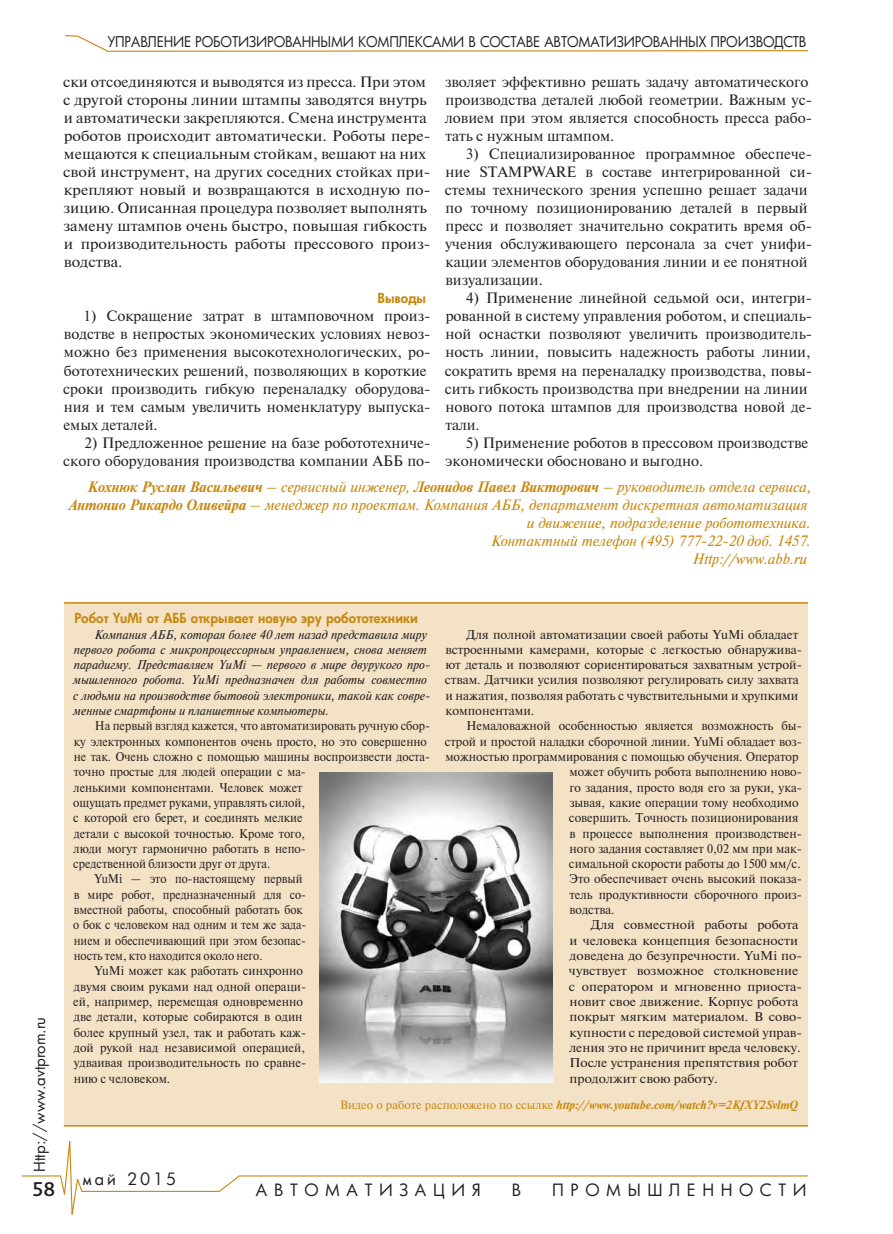
<style>
.page{position:relative;width:893px;height:1234px;background:#fff}
.page>*{position:absolute;margin:0;border:0;box-sizing:border-box;transform-origin:0 0}
.t1{font:500 21px "Bliss Pro";color:#231f20}
.t2{font:16.5px "Futura Cyr";letter-spacing:.4em;color:#231f20}
.t3{font:15px/18px "Newton";color:#231f20}
.t4{font:italic 15px/18px "Newton";color:#c8880f;text-align:right}
.t5{font:15px "Futura Cyr";color:#231f20}
.t6{font:14.4px "Futura Cyr";letter-spacing:-.01em;color:#231f20;scale:.93 1}
.t7{font:800 13.5px "Futura Cyr";letter-spacing:.005em;color:#c8880f}
.t8{font:12.75px "Newton";color:#231f20;scale:.96 1}
.t9{font:12.75px "Newton";color:#231f20;scale:.93 1}
.t10{font:italic 12.75px/15.3px "Newton";color:#231f20;scale:.96 1}
.t11{font:12.75px/15.3px "Newton";color:#231f20}
.t12{font:12.75px "Newton";color:#231f20;scale:1.06 1}
.t13{font:12.75px "Newton";color:#231f20;scale:.9 1}
.t14{font:12.75px "Newton";color:#231f20;scale:1.05 1}
.t15{font:12.75px "Newton";color:#231f20;scale:1.04 1}
.t16{font:italic 700 12px "Newton";color:#c8880f}
.s1{font-weight:700}
.s2{font-weight:400;font-style:normal}
</style>
<div class="page">
<svg style="left:22px;top:1125px;width:786px;height:90px"></svg>
<svg style="left:65px;top:35px;width:743px;height:17px"></svg>
<div style="left:64px;top:603px;width:744px;height:522px;background:#f3e2c6"></div>
<hr style="left:64px;top:602px;width:744px;height:1px;background:#c8880f">
<hr style="left:64px;top:1124px;width:744px;height:2px;background:#c8880f">
<img style="left:320px;top:772px;width:232px;height:310px">
<p class="t6" style="left:108px;top:33px;width:753px">Управление роботизированными комплексами в составе автоматизированных производств</p>
<p class="t3" style="left:63px;top:73px;width:369px">ски отсоединяются и выводятся из пресса. При этом с другой стороны линии штампы заводятся внутрь и автоматически закрепляются. Смена инструмента роботов происходит автоматически. Роботы пере&shy;мещаются к специальным стойкам, вешают на них свой инструмент, на других соседних стойках при&shy;крепляют новый и возвращаются в исходную по&shy;зицию. Описанная процедура позволяет выполнять замену штампов очень быстро, повышая гибкость и производительность работы прессового произ&shy;водства.</p>
<p class="t7" style="left:378px;top:290px;width:50px">Выводы</p>
<p class="t3" style="left:63px;top:307px;width:369px;text-indent:20px">1) Сокращение затрат в штамповочном произ&shy;водстве в непростых экономических условиях невоз&shy;можно без применения высокотехнологических, ро&shy;бототехнических решений, позволяющих в короткие сроки производить гибкую переналадку оборудова&shy;ния и тем самым увеличить номенклатуру выпуска&shy;емых деталей.</p>
<p class="t3" style="left:63px;top:433px;width:369px;text-align:right">2) Предложенное решение на базе робототехниче&shy;ского оборудования производства компании АББ по-</p>
<p class="t3" style="left:445px;top:73px;width:369px">зволяет эффективно решать задачу автоматического производства деталей любой геометрии. Важным ус&shy;ловием при этом является способность пресса рабо&shy;тать с нужным штампом.</p>
<p class="t3" style="left:445px;top:145px;width:369px;text-indent:21px">3) Специализированное программное обеспече&shy;ние STAMPWARE в составе интегрированной си&shy;стемы технического зрения успешно решает задачи по точному позиционированию деталей в первый пресс и позволяет значительно сократить время об&shy;учения обслуживающего персонала за счет унифи&shy;кации элементов оборудования линии и ее понятной визуализации.</p>
<p class="t3" style="left:445px;top:289px;width:369px;text-indent:21px">4) Применение линейной седьмой оси, интегри&shy;рованной в систему управления роботом, и специаль&shy;ной оснастки позволяют увеличить производитель&shy;ность линии, повысить надежность работы линии, сократить время на переналадку производства, повы&shy;сить гибкость производства при внедрении на линии нового потока штампов для производства новой де&shy;тали.</p>
<p class="t3" style="left:445px;top:433px;width:365px;text-indent:21px">5) Применение роботов в прессовом производстве экономически обосновано и выгодно.</p>
<p class="t4" style="left:68px;top:477px;width:745px"><span class="s1">Кохнюк Руслан Васильевич</span> – cервисный инженер, <span class="s1">Леонидов Павел Викторович</span> – руководитель отдела сервиса, <span class="s1">Антонио Рикардо Оливейра</span> – менеджер по проектам. Компания АББ, департамент дискретная автоматизация и движение, подразделение робототехника.<br>Контактный телефон (495) 777-22-20 доб. 1457.<br>Http://www.abb.ru</p>
<p class="t7" style="left:74px;top:609px;width:345px">Робот YuMi от АББ открывает новую эру робототехники</p>
<p class="t10" style="left:73px;top:626px;width:373px;text-indent:21px">Компания АББ, которая более 40 лет назад представила миру первого робота с микропроцессорным управлением, снова меняет парадигму. Представляем YuMi — первого в мире двурукого про&shy;мышленного робота. YuMi предназначен для работы совместно с людьми на производстве бытовой электроники, такой как совре&shy;менные смартфоны и планшетные компьютеры.</p>
<p class="t9" style="left:95px;top:716px;width:362px">На первый взгляд кажется, что автоматизировать ручную сбор-</p>
<p class="t9" style="left:74px;top:731px;width:381px">ку электронных компонентов очень просто, но это совершенно</p>
<p class="t9" style="left:74px;top:747px;width:385px">не так. Очень сложно с помощью машины воспроизвести доста-</p>
<p class="t9" style="left:74px;top:762px;width:251px">точно простые для людей операции с ма-</p>
<p class="t9" style="left:74px;top:777px;width:248px">ленькими компонентами. Человек может</p>
<p class="t9" style="left:73px;top:793px;width:251px">ощущать предмет руками, управлять силой,</p>
<p class="t9" style="left:73px;top:808px;width:248px">с которой его берет, и соединять мелкие</p>
<p class="t9" style="left:74px;top:823px;width:250px">детали с высокой точностью. Кроме того,</p>
<p class="t9" style="left:74px;top:838px;width:251px">люди могут гармонично работать в непо-</p>
<p class="t9" style="left:73px;top:854px;width:213px">средственной близости друг от друга.</p>
<p class="t13" style="left:94px;top:869px;width:233px">YuMi — это по-настоящему первый</p>
<p class="t13" style="left:74px;top:884px;width:260px">в мире робот, предназначенный для со-</p>
<p class="t13" style="left:74px;top:900px;width:256px">вместной работы, способный работать бок</p>
<p class="t13" style="left:73px;top:915px;width:260px">о бок с человеком над одним и тем же зада-</p>
<p class="t13" style="left:74px;top:930px;width:260px">нием и обеспечивающий при этом безопас-</p>
<p class="t13" style="left:74px;top:946px;width:211px">ность тем, кто находится около него.</p>
<p class="t8" style="left:94px;top:961px;width:219px">YuMi может как работать синхронно</p>
<p class="t8" style="left:74px;top:976px;width:244px">двумя своим руками над одной операци-</p>
<p class="t8" style="left:73px;top:991px;width:241px">ей, например, перемещая одновременно</p>
<p class="t8" style="left:74px;top:1007px;width:240px">две детали, которые собираются в один</p>
<p class="t8" style="left:74px;top:1022px;width:244px">более крупный узел, так и работать каж-</p>
<p class="t8" style="left:74px;top:1037px;width:243px">дой рукой над независимой операцией,</p>
<p class="t8" style="left:74px;top:1053px;width:244px">удваивая производительность по сравне-</p>
<p class="t8" style="left:74px;top:1068px;width:102px">нию с человеком.</p>
<p class="t11" style="left:445px;top:626px;width:359px;text-indent:22px">Для полной автоматизации своей работы YuMi обладает встроенными камерами, которые с легкостью обнаружива&shy;ют деталь и позволяют сориентироваться захватным устрой&shy;ствам. Датчики усилия позволяют регулировать силу захвата и нажатия, позволяя работать с чувствительными и хрупкими компонентами.</p>
<p class="t8" style="left:466px;top:716px;width:351px">Немаловажной особенностью является возможность бы-</p>
<p class="t8" style="left:445px;top:731px;width:373px">строй и простой наладки сборочной линии. YuMi обладает воз-</p>
<p class="t8" style="left:445px;top:747px;width:369px">можностью программирования с помощью обучения. Оператор</p>
<p class="t8" style="left:569px;top:762px;width:244px">может обучить робота выполнению ново-</p>
<p class="t8" style="left:569px;top:777px;width:244px">го задания, просто водя его за руки, ука-</p>
<p class="t8" style="left:569px;top:793px;width:240px">зывая, какие операции тому необходимо</p>
<p class="t8" style="left:569px;top:808px;width:240px">совершить. Точность позиционирования</p>
<p class="t8" style="left:569px;top:823px;width:244px">в процессе выполнения производствен-</p>
<p class="t8" style="left:569px;top:838px;width:244px">ного задания составляет 0,02 мм при мак-</p>
<p class="t8" style="left:569px;top:854px;width:243px">симальной скорости работы до 1500 мм/c.</p>
<p class="t8" style="left:569px;top:869px;width:244px">Это обеспечивает очень высокий показа-</p>
<p class="t8" style="left:569px;top:884px;width:244px">тель продуктивности сборочного произ-</p>
<p class="t8" style="left:569px;top:900px;width:48px">водства.</p>
<p class="t12" style="left:591px;top:915px;width:197px">Для совместной работы робота</p>
<p class="t12" style="left:570px;top:930px;width:217px">и человека концепция безопасности</p>
<p class="t12" style="left:570px;top:946px;width:221px">доведена до безупречности. YuMi по-</p>
<p class="t12" style="left:569px;top:961px;width:218px">чувствует возможное столкновение</p>
<p class="t12" style="left:569px;top:976px;width:221px">с оператором и мгновенно приоста-</p>
<p class="t12" style="left:570px;top:991px;width:217px">новит свое движение. Корпус робота</p>
<p class="t12" style="left:570px;top:1007px;width:221px">покрыт мягким материалом. В сово-</p>
<p class="t14" style="left:570px;top:1022px;width:223px">купности с передовой системой управ-</p>
<p class="t15" style="left:569px;top:1037px;width:224px">ления это не причинит вреда человеку.</p>
<p class="t12" style="left:569px;top:1053px;width:217px">После устранения препятствия робот</p>
<p class="t12" style="left:570px;top:1068px;width:141px">продолжит свою работу.</p>
<p class="t5" style="left:30px;top:1171px;width:157px;rotate:-90deg">Http://www.avtprom.ru</p>
<p class="t16" style="left:340px;top:1096px;width:459px"><span class="s2">Видео о работе расположено по ссылке</span> http://www.youtube.com/watch?v=2KfXY2SvlmQ</p>
<p class="t2" style="left:83px;top:1168px;width:95px">май 2015</p>
<h1 class="t1" style="left:33px;top:1175px;width:24px">58</h1>
<p class="t2" style="left:256px;top:1179px;width:226px">АВТОМАТИЗАЦИЯ</p>
<p class="t2" style="left:512px;top:1179px;width:11px">В</p>
<p class="t2" style="left:552px;top:1179px;width:256px">ПРОМЫШЛЕННОСТИ</p>
</div>
